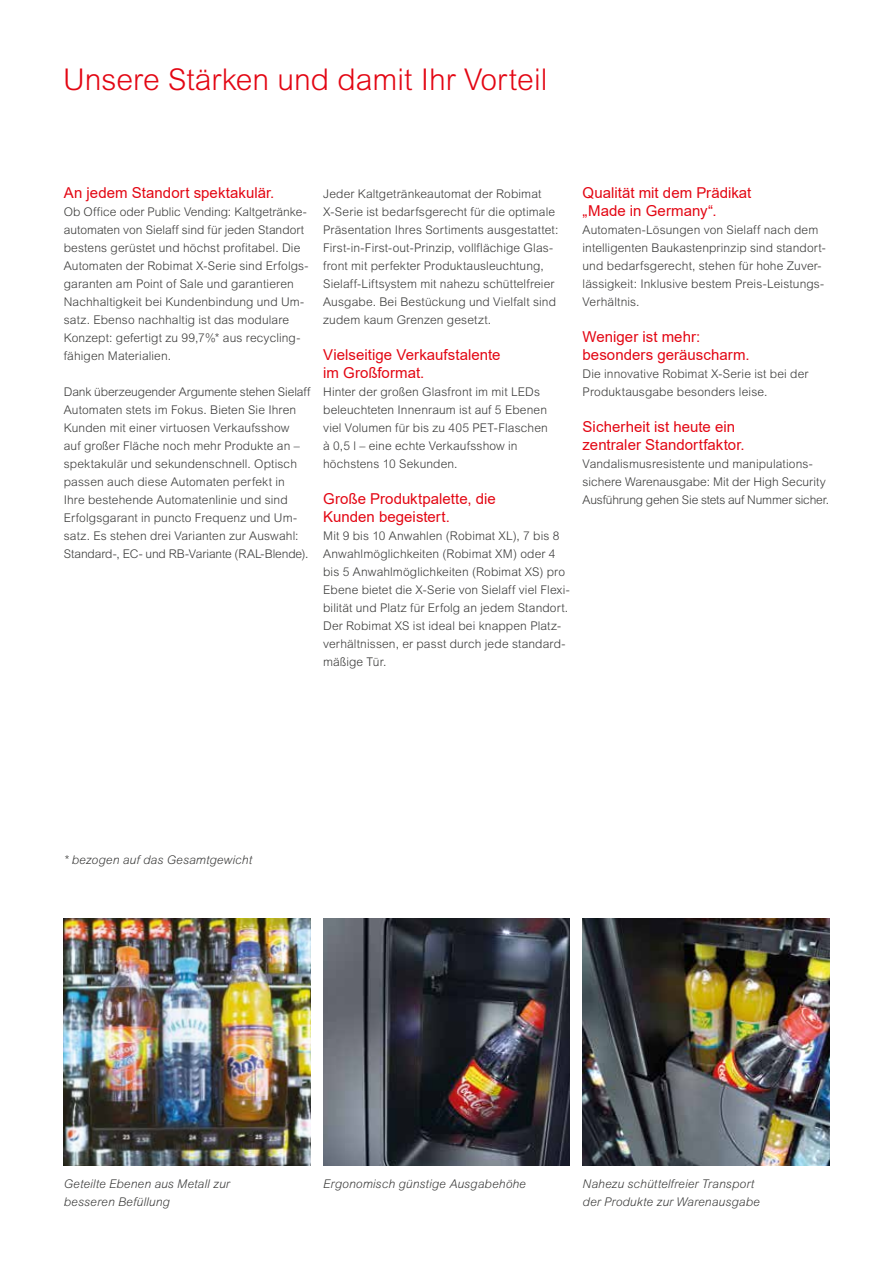
<style>
.page{position:relative;width:893px;height:1263px;background:#fff}
.page>*{position:absolute;margin:0;border:0;box-sizing:border-box;transform-origin:0 0}
.t1{font:300 30px "Arial MT Pro";color:#e30613}
.t2{font:15px/18px "Arial";letter-spacing:.005em;color:#e30613}
.t3{font:300 12px/18px "Arial MT Pro";letter-spacing:.01em;color:#3c3c3b}
.t4{font:italic 300 12px/18px "Arial MT Pro";letter-spacing:.01em;color:#3c3c3b}
</style>
<div class="page">
<img style="left:323px;top:918px;width:247px;height:247px">
<img style="left:64px;top:918px;width:246px;height:247px">
<img style="left:583px;top:918px;width:246px;height:247px">
<h1 class="t1" style="left:63px;top:61px;width:486px">Unsere Stärken und damit Ihr Vorteil</h1>
<p class="t2" style="left:64px;top:184px;width:212px">An jedem Standort spektakulär.</p>
<p class="t3" style="left:64px;top:203px;width:246px">Ob Office oder Public Vending: Kaltgetränke&shy;automaten von Sielaff sind für jeden Standort bestens gerüstet und höchst profitabel. Die Automaten der Robimat X-Serie sind Erfolgs&shy;garanten am Point of Sale und garantieren Nachhaltigkeit bei Kundenbindung und Um&shy;satz. Ebenso nachhaltig ist das modulare Konzept: gefertigt zu 99,7%* aus recycling&shy;fähigen Materialien.</p>
<p class="t3" style="left:64px;top:383px;width:248px">Dank überzeugender Argumente stehen Sielaff Automaten stets im Fokus. Bieten Sie Ihren Kunden mit einer virtuosen Verkaufsshow<br>auf großer Fläche noch mehr Produkte an – spektakulär und sekundenschnell. Optisch passen auch diese Automaten perfekt in<br>Ihre bestehende Automatenlinie und sind Erfolgsgarant in puncto Frequenz und Um&shy;satz. Es stehen drei Varianten zur Auswahl:<br>Standard-, EC- und RB-Variante (RAL-Blende).</p>
<p class="t3" style="left:323px;top:185px;width:237px">Jeder Kaltgetränkeautomat der Robimat X-Serie ist bedarfsgerecht für die optimale Präsentation Ihres Sortiments ausgestattet:<br>First-in-First-out-Prinzip, vollflächige Glas&shy;front mit perfekter Produktausleuchtung, Sielaff-Liftsystem mit nahezu schüttelfreier Ausgabe. Bei Bestückung und Vielfalt sind zudem kaum Grenzen gesetzt.</p>
<p class="t2" style="left:323px;top:346px;width:179px">Vielseitige Verkaufstalente im Großformat.</p>
<p class="t3" style="left:323px;top:383px;width:226px">Hinter der großen Glasfront im mit LEDs beleuchteten Innenraum ist auf 5 Ebenen viel Volumen für bis zu 405 PET-Flaschen à 0,5 l – eine echte Verkaufsshow in höchstens 10 Sekunden.</p>
<p class="t2" style="left:323px;top:490px;width:174px">Große Produktpalette, die<br>Kunden begeistert.</p>
<p class="t3" style="left:323px;top:527px;width:248px">Mit 9 bis 10 Anwahlen (Robimat XL), 7 bis 8<br>Anwahlmöglichkeiten (Robimat XM) oder 4 bis 5 Anwahlmöglichkeiten (Robimat XS) pro Ebene bietet die X-Serie von Sielaff viel Flexi&shy;bilität und Platz für Erfolg an jedem Standort.<br>Der Robimat XS ist ideal bei knappen Platz&shy;verhältnissen, er passt durch jede standard&shy;mäßige Tür.</p>
<p class="t2" style="left:583px;top:184px;width:170px">Qualität mit dem Prädikat „Made in Germany“.</p>
<p class="t3" style="left:583px;top:221px;width:245px">Automaten-Lösungen von Sielaff nach dem intelligenten Baukastenprinzip sind standort&shy;und bedarfsgerecht, stehen für hohe Zuver&shy;lässigkeit: Inklusive bestem Preis-Leistungs-Verhältnis.</p>
<p class="t2" style="left:583px;top:328px;width:169px">Weniger ist mehr: besonders geräuscharm.</p>
<p class="t3" style="left:583px;top:365px;width:227px">Die innovative Robimat X-Serie ist bei der<br>Produktausgabe besonders leise.</p>
<p class="t2" style="left:583px;top:418px;width:164px">Sicherheit ist heute ein zentraler Standortfaktor.</p>
<p class="t3" style="left:583px;top:455px;width:248px">Vandalismusresistente und manipulations&shy;sichere Warenausgabe: Mit der High Security<br>Ausführung gehen Sie stets auf Nummer sicher.</p>
<p class="t4" style="left:64px;top:851px;width:190px">* bezogen auf das Gesamtgewicht</p>
<p class="t4" style="left:64px;top:1175px;width:168px">Geteilte Ebenen aus Metall zur</p>
<p class="t4" style="left:323px;top:1175px;width:204px">Ergonomisch günstige Ausgabehöhe</p>
<p class="t4" style="left:64px;top:1193px;width:108px">besseren Befüllung</p>
<p class="t4" style="left:583px;top:1175px;width:179px">Nahezu schüttelfreier Transport der Produkte zur Warenausgabe</p>
</div>
